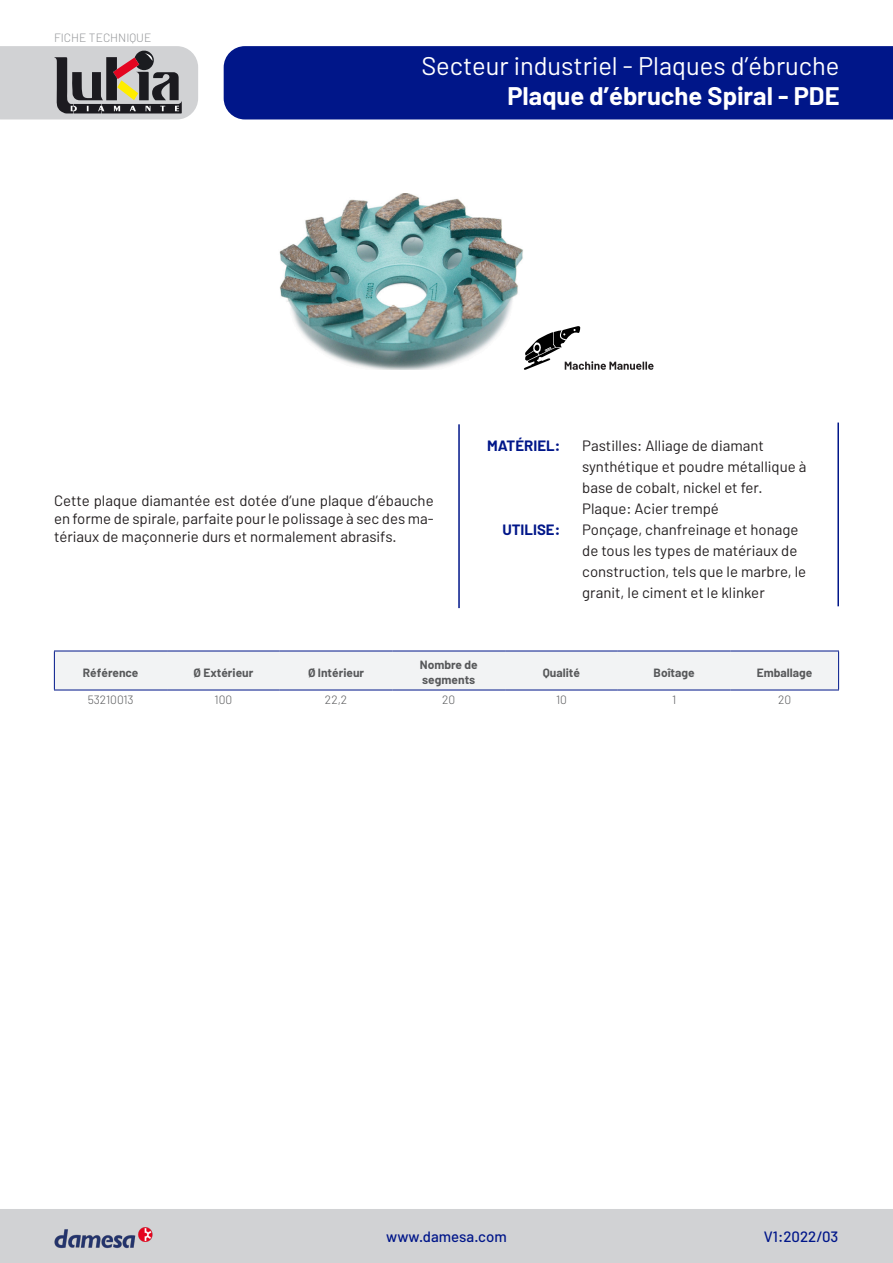
<style>
.page{position:relative;width:893px;height:1263px;background:#fff}
.page>*{position:absolute;margin:0;border:0;box-sizing:border-box;transform-origin:0 0}
.t1{font:25.5px "Barlow";color:#fff}
.t2{font:700 25.5px "Barlow";color:#fff}
.t3{font:15px/21px "Barlow";color:#231f20}
.t4{font:500 15px "Barlow";color:#001689}
.t5{font:700 15px "Barlow";color:#001689}
.t6{font:700 12px "Barlow";color:#57585a}
.t7{font:300 12px "Barlow";color:#57585a}
.t8{font:300 12px "Barlow";color:#939598}
</style>
<div class="page">
<img style="left:279px;top:193px;width:244px;height:177px">
<div style="left:0;top:1209px;width:893px;height:54px;background:#d1d2d4"></div>
<div style="left:224px;top:46px;width:669px;height:73px;background:#001689"></div>
<img style="left:54px;top:1224px;width:99px;height:27px">
<svg style="left:0;top:46px;width:198px;height:73px"></svg>
<hr style="left:458px;top:424px;width:2px;height:184px;background:#001689">
<hr style="left:837px;top:423px;width:2px;height:183px;background:#001689">
<div style="left:55px;top:652px;width:783px;height:38px;background:#f2f3f4"></div>
<hr style="left:54px;top:651px;width:113px;height:1px;background:#001689">
<hr style="left:54px;top:651px;width:1px;height:39px;background:#001689">
<hr style="left:167px;top:651px;width:113px;height:1px;background:#001689">
<hr style="left:280px;top:651px;width:112px;height:1px;background:#001689">
<hr style="left:505px;top:651px;width:113px;height:1px;background:#001689">
<hr style="left:618px;top:651px;width:112px;height:1px;background:#001689">
<hr style="left:730px;top:651px;width:109px;height:1px;background:#001689">
<hr style="left:838px;top:651px;width:1px;height:39px;background:#001689">
<hr style="left:54px;top:690px;width:113px;height:1px;background:#001689">
<hr style="left:167px;top:690px;width:113px;height:1px;background:#001689">
<hr style="left:280px;top:690px;width:112px;height:1px;background:#001689">
<hr style="left:505px;top:690px;width:113px;height:1px;background:#001689">
<hr style="left:618px;top:690px;width:112px;height:1px;background:#001689">
<hr style="left:730px;top:690px;width:109px;height:1px;background:#001689">
<hr style="left:392px;top:651px;width:113px;height:1px;background:#001689">
<hr style="left:392px;top:690px;width:113px;height:1px;background:#001689">
<svg style="left:524px;top:326px;width:130px;height:44px"></svg>
<p class="t8" style="left:54px;top:30px;width:99px">FICHE TECHNIQUE</p>
<p class="t1" style="left:421px;top:50px;width:420px">Secteur industriel - Plaques d’ébruche</p>
<p class="t2" style="left:507px;top:80px;width:334px">Plaque d’ébruche Spiral - PDE</p>
<p class="t3" style="left:54px;top:491px;width:381px;line-height:18px;text-align:justify">Cette plaque diamantée est dotée d’une plaque d’ébauche en forme de spirale, parfaite pour le polissage à sec des ma&shy;tériaux de maçonnerie durs et normalement abrasifs.</p>
<p class="t5" style="left:487px;top:436px;width:74px">MATÉRIEL:</p>
<p class="t5" style="left:502px;top:520px;width:59px">UTILISE:</p>
<p class="t3" style="left:582px;top:434px;width:226px">Pastilles: Alliage de diamant synthétique et poudre métallique à base de cobalt, nickel et fer.</p>
<p class="t3" style="left:582px;top:497px;width:138px">Plaque: Acier trempé</p>
<p class="t3" style="left:582px;top:518px;width:225px">Ponçage, chanfreinage et honage de tous les types de matériaux de construction, tels que le marbre, le granit, le ciment et le klinker</p>
<p class="t6" style="left:83px;top:665px;width:57px">Référence</p>
<p class="t6" style="left:193px;top:665px;width:61px">Ø Extérieur</p>
<p class="t6" style="left:308px;top:665px;width:58px">Ø Intérieur</p>
<p class="t6" style="left:420px;top:657px;width:59px">Nombre de</p>
<p class="t6" style="left:422px;top:672px;width:55px">segments</p>
<p class="t6" style="left:543px;top:665px;width:39px">Qualité</p>
<p class="t6" style="left:654px;top:665px;width:43px">Boîtage</p>
<p class="t6" style="left:757px;top:665px;width:57px">Emballage</p>
<p class="t7" style="left:88px;top:692px;width:47px">53210013</p>
<p class="t7" style="left:215px;top:692px;width:19px">100</p>
<p class="t7" style="left:325px;top:692px;width:24px">22,2</p>
<p class="t7" style="left:442px;top:692px;width:15px">20</p>
<p class="t7" style="left:556px;top:692px;width:12px">10</p>
<p class="t7" style="left:672px;top:692px;width:6px">1</p>
<p class="t7" style="left:778px;top:692px;width:15px">20</p>
<p class="t4" style="left:386px;top:1228px;width:122px">www.damesa.com</p>
<p class="t4" style="left:764px;top:1228px;width:76px">V1:2022/03</p>
</div>
